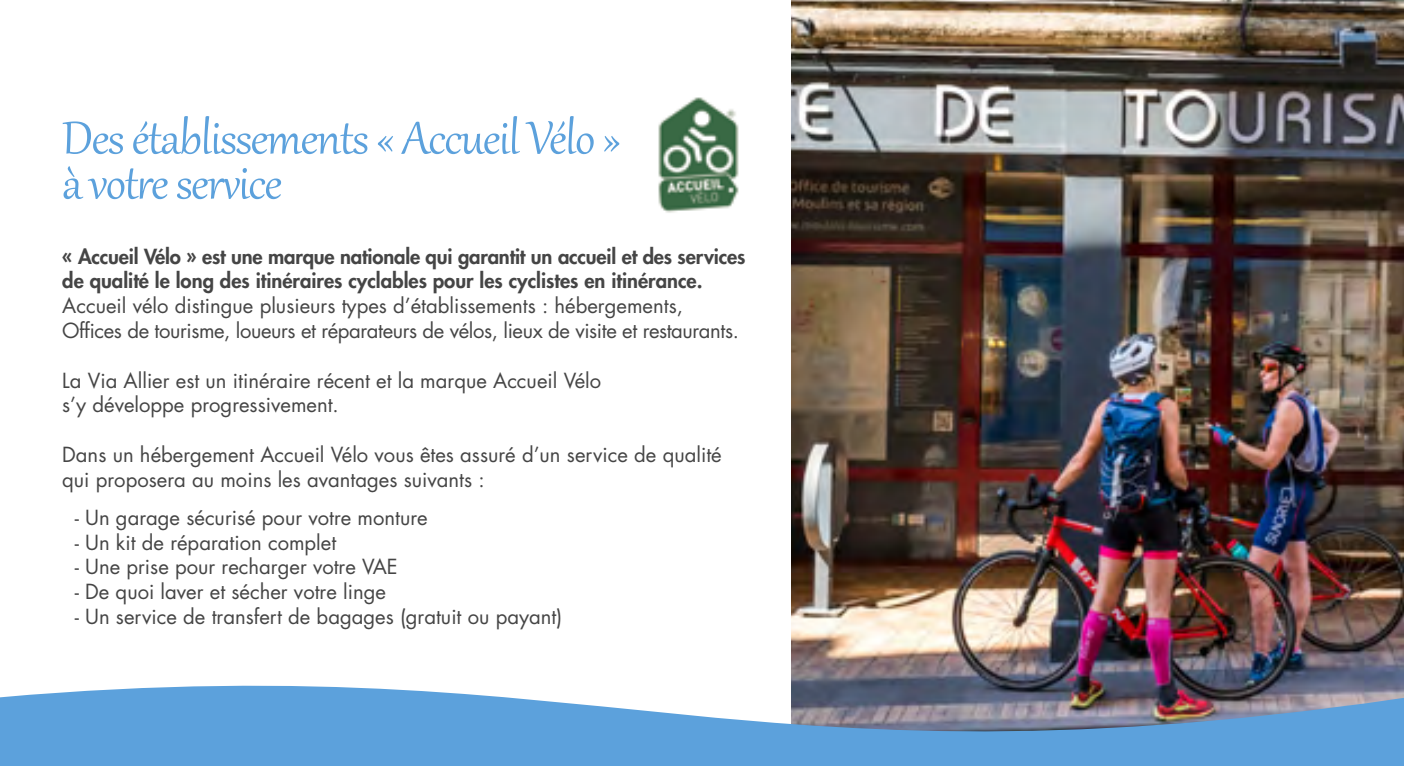
<style>
.page{position:relative;width:1404px;height:766px;background:#fff}
.page>*{position:absolute;margin:0;border:0;box-sizing:border-box;transform-origin:0 0}
.t1{font:56.25px/45px "Gabriola";letter-spacing:-.02em;color:#5ca1dc}
.t2{font:20.25px/24.8px "Futura Std";color:#454545}
.t3{font:20.25px/24.8px "Futura Std";letter-spacing:-.02em;color:#454545}
.t4{font:800 20.25px/24.8px "Futura Std";color:#454545}
</style>
<div class="page">
<img style="left:658px;top:97px;width:81px;height:116px">
<img style="left:791px;top:0;width:612px;height:632px">
<img style="left:0;top:632px;width:1403px;height:133px">
<h1 class="t1" style="left:62px;top:111px;width:560px">Des établissements « Accueil Vélo » à votre service</h1>
<p class="t4" style="left:62px;top:244px;width:684px">« Accueil Vélo » est une marque nationale qui garantit un accueil et des services de qualité le long des itinéraires cyclables pour les cyclistes en itinérance.</p>
<p class="t3" style="left:62px;top:293px;width:678px">Accueil vélo distingue plusieurs types d’établissements : hébergements,<br>Offices de tourisme, loueurs et réparateurs de vélos, lieux de visite et restaurants.</p>
<p class="t2" style="left:62px;top:368px;width:540px">La Via Allier est un itinéraire récent et la marque Accueil Vélo s’y développe progressivement.</p>
<p class="t2" style="left:62px;top:442px;width:661px">Dans un hébergement Accueil Vélo vous êtes assuré d’un service de qualité qui proposera au moins les avantages suivants :</p>
<p class="t2" style="left:75px;top:505px;width:354px">- Un garage sécurisé pour votre monture</p>
<p class="t2" style="left:75px;top:530px;width:263px">- Un kit de réparation complet</p>
<p class="t2" style="left:75px;top:554px;width:324px">- Une prise pour recharger votre VAE</p>
<p class="t2" style="left:75px;top:579px;width:313px">- De quoi laver et sécher votre linge</p>
<p class="t2" style="left:75px;top:604px;width:489px">- Un service de transfert de bagages (gratuit ou payant)</p>
</div>
